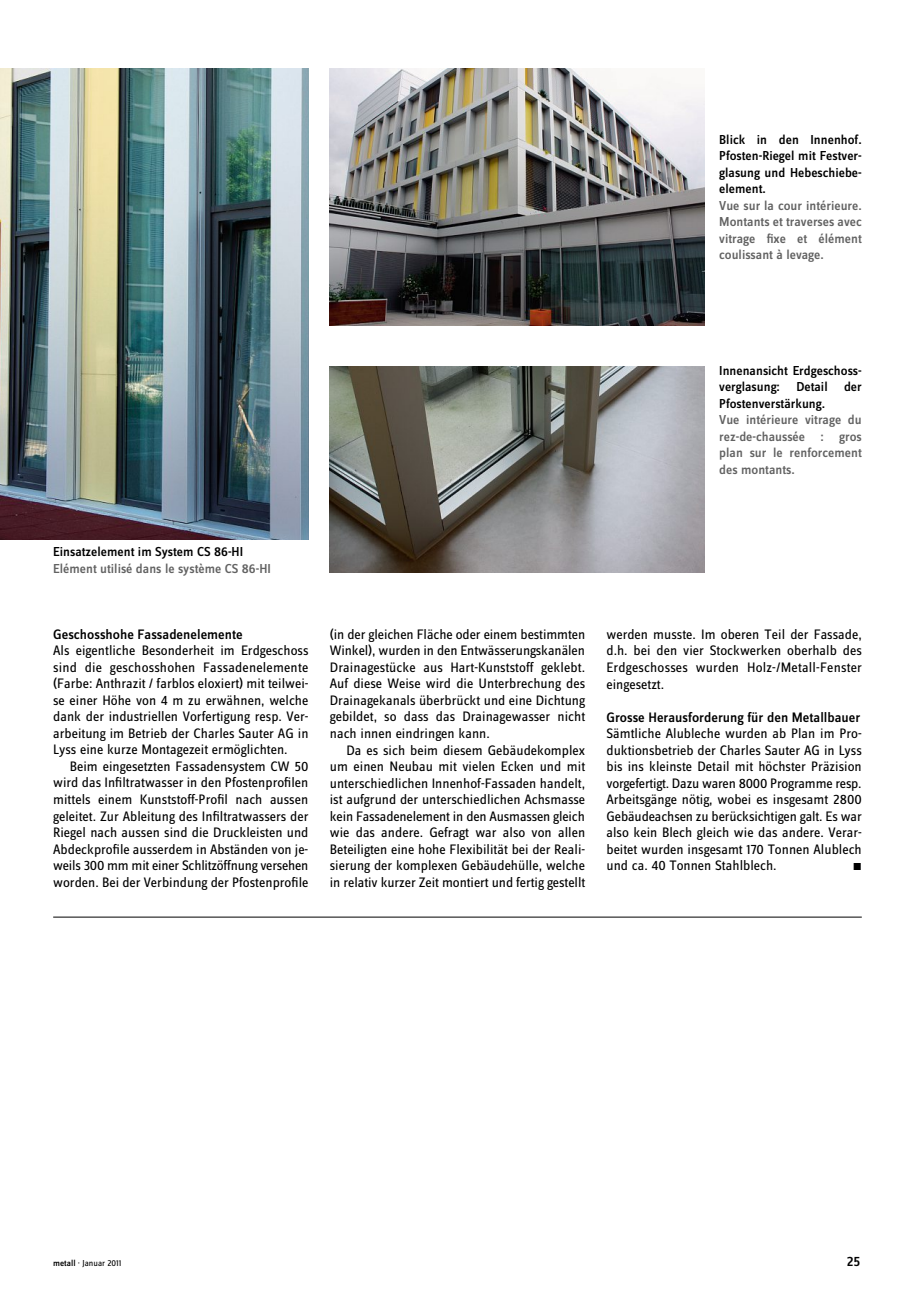
<style>
.page{position:relative;width:915px;height:1293px;background:#fff}
.page>*{position:absolute;margin:0;border:0;box-sizing:border-box;transform-origin:0 0}
.t1{font:14.25px/16.5px "Zine Sans Dis Regular Roman OV IOZLAA";color:#000;text-align:justify}
.t2{font:14.25px "Zine Sans Dis Medium Roman OV COZLAA";color:#000}
.t3{font:13.5px/16.5px "Zine Sans Dis Medium Roman OV COZLAA";color:#626262;text-align:justify}
.t4{font:13.5px/16.5px "Zine Sans Dis Medium Roman OV COZLAA";color:#000;text-align:justify}
.t5{font:10.5px "Zine Sans Dis Regular Roman Exp OV MOZLAA";color:#000}
.t6{font:9px "Zine Sans Dis Regular Roman OV IOZLAA";color:#000}
.s1{font-family:"Zine Sans Dis Medium Roman OV COZLAA"}
</style>
<div class="page">
<img style="left:330px;top:68px;width:374px;height:257px">
<img style="left:330px;top:367px;width:374px;height:206px">
<img style="left:0;top:68px;width:308px;height:472px">
<hr style="left:53px;top:917px;width:808px;height:1px;background:#000">
<p class="t4" style="left:719px;top:131px;width:144px">blick in den innenhof. pfosten-riegel mit festver&shy;glasung und hebeschiebe&shy;element.</p>
<p class="t3" style="left:719px;top:197px;width:144px">vue sur la cour intérieure. montants et traverses avec vitrage fixe et élément coulissant à levage.</p>
<p class="t4" style="left:719px;top:362px;width:144px">innenansicht erdgeschoss&shy;verglasung: detail der pfostenverstärkung.</p>
<p class="t3" style="left:719px;top:411px;width:144px">vue intérieure vitrage du rez-de-chaussée : gros plan sur le renforcement des montants.</p>
<p class="t4" style="left:53px;top:543px;width:191px">einsatzelement im system cs 86-hi</p>
<p class="t3" style="left:53px;top:560px;width:219px">elément utilisé dans le système cs 86-hi</p>
<p class="t2" style="left:53px;top:625px;width:191px">geschosshohe fassadenelemente</p>
<p class="t1" style="left:53px;top:642px;width:257px">Als eigentliche Besonderheit im Erdgeschoss sind die geschosshohen Fassadenelemente (Farbe: Anthrazit / farblos eloxiert) mit teilwei&shy;se einer Höhe von 4 m zu erwähnen, welche dank der industriellen Vorfertigung resp. Ver&shy;arbeitung im Betrieb der Charles Sauter AG in Lyss eine kurze Montagezeit ermöglichten.</p>
<p class="t1" style="left:53px;top:758px;width:257px;text-indent:17px">Beim eingesetzten Fassadensystem CW 50 wird das Infiltratwasser in den Pfostenprofilen mittels einem Kunststoff-Profil nach aussen geleitet. Zur Ableitung des Infiltratwassers der Riegel nach aussen sind die Druckleisten und Abdeckprofile ausserdem in Abständen von je&shy;weils 300 mm mit einer Schlitzöffnung versehen worden. Bei der Verbindung der Pfostenprofile</p>
<p class="t1" style="left:330px;top:626px;width:257px">(in der gleichen Fläche oder einem bestimmten Winkel), wurden in den Entwässerungskanälen Drainagestücke aus Hart-Kunststoff geklebt.<br>Auf diese Weise wird die Unterbrechung des Drainagekanals überbrückt und eine Dichtung gebildet, so dass das Drainagewasser nicht nach innen eindringen kann.</p>
<p class="t1" style="left:330px;top:741px;width:257px;text-indent:17px">Da es sich beim diesem Gebäudekomplex um einen Neubau mit vielen Ecken und mit unterschiedlichen Innenhof-Fassaden handelt, ist aufgrund der unterschiedlichen Achsmasse kein Fassadenelement in den Ausmassen gleich wie das andere. Gefragt war also von allen Beteiligten eine hohe Flexibilität bei der Reali&shy;sierung der komplexen Gebäudehülle, welche in relativ kurzer Zeit montiert und fertig gestellt</p>
<p class="t1" style="left:606px;top:626px;width:257px">werden musste. Im oberen Teil der Fassade, d.h. bei den vier Stockwerken oberhalb des Erdgeschosses wurden Holz-/Metall-Fenster eingesetzt.</p>
<p class="t2" style="left:606px;top:708px;width:255px">grosse herausforderung für den metallbauer</p>
<p class="t1" style="left:606px;top:725px;width:257px">Sämtliche Alubleche wurden ab Plan im Pro&shy;duktionsbetrieb der Charles Sauter AG in Lyss bis ins kleinste Detail mit höchster Präzision vorgefertigt. Dazu waren 8000 Programme resp.<br>Arbeitsgänge nötig, wobei es insgesamt 2800<br>Gebäudeachsen zu berücksichtigen galt. Es war also kein Blech gleich wie das andere. Verar&shy;beitet wurden insgesamt 170 Tonnen Alublech und ca. 40 Tonnen Stahlblech.</p>
<p class="t5" style="left:852px;top:861px;width:11px">m</p>
<p class="t6" style="left:53px;top:1257px;width:70px"><span class="s1">metall</span> · Januar 2011</p>
<p class="t2" style="left:846px;top:1252px;width:15px">25</p>
</div>
